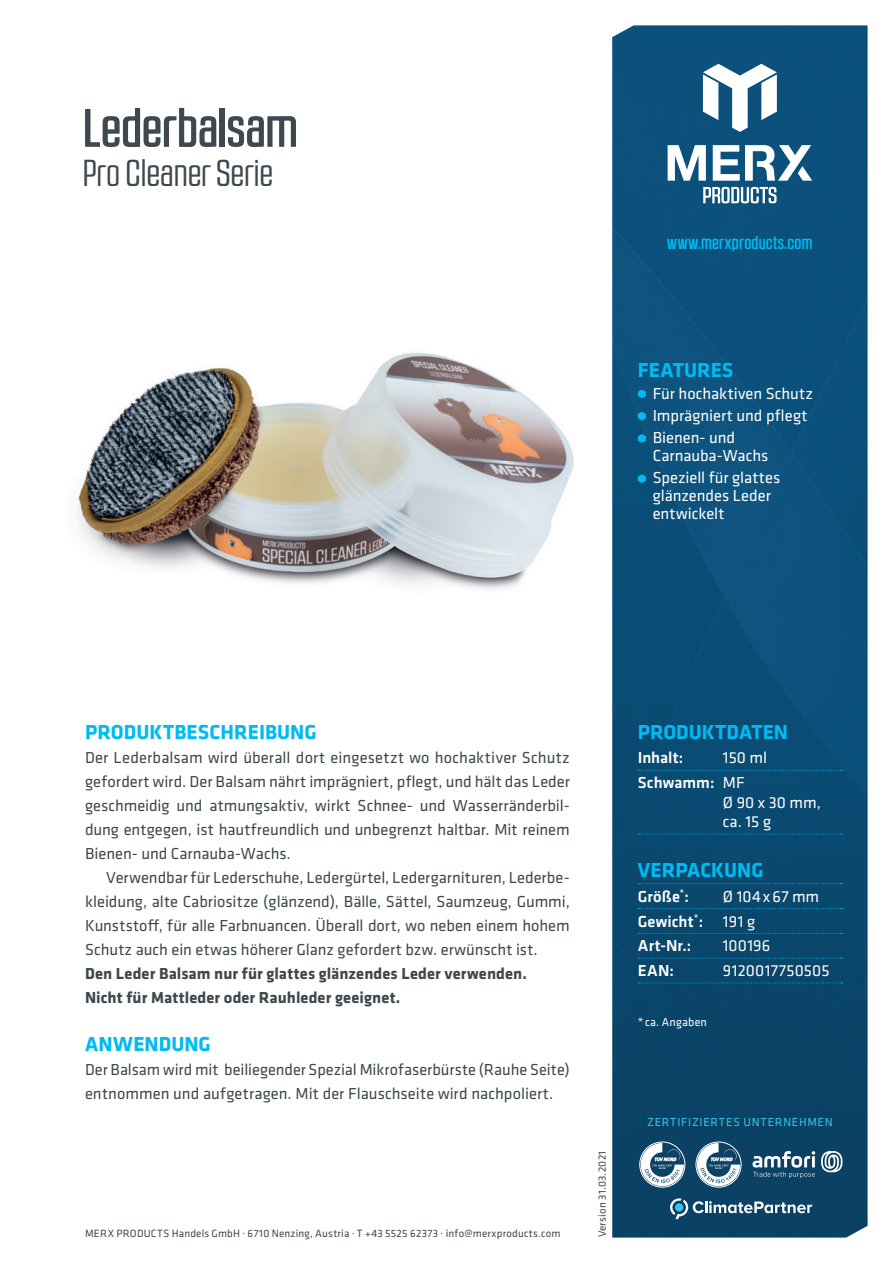
<style>
.page{position:relative;width:893px;height:1263px;background:#fff}
.page>*{position:absolute;margin:0;border:0;box-sizing:border-box;transform-origin:0 0}
.t1{font:500 54px "RB No 2.1 a";letter-spacing:-.005em;color:#3e494f}
.t2{font:37.5px "RB No 2.1 a";color:#3e494f}
.t3{font:700 21px "Klavika";color:#00baf1}
.t4{font:500 18px "RB No 2.1 a";letter-spacing:.015em;color:#00baf1}
.t5{font:16.5px/24px "Klavika";color:#3e494f;text-align:justify}
.t6{font:16.5px/18px "Klavika";color:#fff}
.t7{font:700 16.5px "Klavika";letter-spacing:.005em;color:#3e494f}
.t8{font:500 16.5px "Klavika";letter-spacing:.005em;color:#fff}
.t9{font:16.5px "Klavika";letter-spacing:.03em;color:#fff}
.t10{font:12px "Klavika";letter-spacing:.055em;color:#39c4ea}
.t11{font:12px "Klavika";letter-spacing:.015em;color:#fff}
.t12{font:10.95px "Klavika";letter-spacing:.02em;color:#3e494f}
.s1{font-weight:500}
.s2{font-weight:400}
</style>
<div class="page">
<img style="left:612px;top:26px;width:255px;height:1211px">
<svg style="left:641px;top:1143px;width:43px;height:43px"></svg>
<div style="left:639px;top:1142px;width:46px;height:45px;border:1px solid #fff;border-radius:50%"></div>
<svg style="left:697px;top:1143px;width:43px;height:43px"></svg>
<svg style="left:821px;top:1151px;width:21px;height:21px"></svg>
<svg style="left:752px;top:1151px;width:63px;height:27px"></svg>
<svg style="left:669px;top:1197px;width:143px;height:22px;background:#416d88"></svg>
<svg style="left:638px;top:389px;width:8px;height:9px"></svg>
<svg style="left:638px;top:412px;width:8px;height:8px"></svg>
<svg style="left:638px;top:434px;width:8px;height:9px"></svg>
<svg style="left:638px;top:474px;width:8px;height:9px"></svg>
<svg style="left:638px;top:770px;width:205px;height:1px"></svg>
<svg style="left:638px;top:834px;width:205px;height:1px"></svg>
<svg style="left:638px;top:883px;width:205px;height:1px"></svg>
<svg style="left:638px;top:908px;width:205px;height:1px"></svg>
<svg style="left:638px;top:933px;width:205px;height:1px"></svg>
<svg style="left:638px;top:958px;width:205px;height:1px"></svg>
<svg style="left:638px;top:982px;width:205px;height:1px"></svg>
<img style="left:78px;top:352px;width:496px;height:238px">
<svg style="left:703px;top:64px;width:74px;height:68px"></svg>
<svg style="left:703px;top:187px;width:73px;height:16px"></svg>
<svg style="left:668px;top:145px;width:38px;height:36px"></svg>
<svg style="left:713px;top:145px;width:99px;height:36px"></svg>
<p class="t1" style="left:83px;top:97px;width:216px">Lederbalsam</p>
<p class="t2" style="left:83px;top:152px;width:192px">Pro Cleaner Serie</p>
<p class="t4" style="left:667px;top:232px;width:147px">www.merxproducts.com</p>
<p class="t3" style="left:638px;top:355px;width:97px">FEATURES</p>
<p class="t6" style="left:653px;top:384px;width:162px">Für hochaktiven Schutz</p>
<p class="t6" style="left:653px;top:406px;width:156px">Imprägniert und pflegt</p>
<p class="t6" style="left:653px;top:428px;width:117px">Bienen- und<br>Carnauba-Wachs</p>
<p class="t6" style="left:653px;top:468px;width:129px">Speziell für glattes glänzendes Leder entwickelt</p>
<p class="t3" style="left:85px;top:716px;width:233px">PRODUKTBESCHREIBUNG</p>
<p class="t5" style="left:85px;top:745px;width:486px">Der Lederbalsam wird überall dort eingesetzt wo hochaktiver Schutz gefordert wird. Der Balsam nährt imprägniert, pflegt, und hält das Leder geschmeidig und atmungsaktiv, wirkt Schnee- und Wasserränderbil&shy;dung entgegen, ist hautfreundlich und unbegrenzt haltbar. Mit reinem Bienen- und Carnauba-Wachs.</p>
<p class="t5" style="left:85px;top:865px;width:486px;text-indent:21px">Verwendbar für Lederschuhe, Ledergürtel, Ledergarnituren, Lederbe&shy;kleidung, alte Cabriositze (glänzend), Bälle, Sättel, Saumzeug, Gummi, Kunststoff, für alle Farbnuancen. Überall dort, wo neben einem hohem Schutz auch ein etwas höherer Glanz gefordert bzw. erwünscht ist.</p>
<p class="t7" style="left:85px;top:961px;width:443px">Den Leder Balsam nur für glattes glänzendes Leder verwenden.</p>
<p class="t7" style="left:85px;top:985px;width:317px">Nicht für Mattleder oder Rauhleder geeignet.</p>
<p class="t3" style="left:85px;top:1028px;width:127px">ANWENDUNG</p>
<p class="t5" style="left:85px;top:1057px;width:486px">Der Balsam wird mit beiliegender Spezial Mikrofaserbürste (Rauhe Seite) entnommen und aufgetragen. Mit der Flauschseite wird nachpoliert.</p>
<p class="t12" style="left:85px;top:1227px;width:477px">MERX PRODUCTS Handels GmbH · 6710 Nenzing, Austria · T +43 5525 62373 · info@merxproducts.com</p>
<p class="t12" style="left:595px;top:1237px;width:88px;rotate:-90deg">Version 31.03.2021</p>
<p class="t3" style="left:638px;top:716px;width:152px">PRODUKTDATEN</p>
<p class="t8" style="left:638px;top:747px;width:47px">Inhalt:</p>
<p class="t6" style="left:723px;top:748px;width:46px">150 ml</p>
<p class="t6" style="left:723px;top:772px;width:100px;line-height:19.5px;text-indent:-85px"><span class="s1">Schwamm:</span> MF<br>Ø 90 x 30 mm, ca. 15 g</p>
<p class="t3" style="left:638px;top:855px;width:127px">VERPACKUNG</p>
<p class="t8" style="left:638px;top:885px;width:53px">Größe<sup>*</sup>:</p>
<p class="t9" style="left:723px;top:885px;width:98px">Ø 104x67 mm</p>
<p class="t8" style="left:638px;top:910px;width:119px">Gewicht<sup>*</sup>: <span class="s2">191 g</span></p>
<p class="t8" style="left:638px;top:935px;width:55px">Art-Nr.:</p>
<p class="t6" style="left:723px;top:936px;width:49px">100196</p>
<p class="t8" style="left:638px;top:959px;width:38px">EAN:</p>
<p class="t6" style="left:723px;top:961px;width:108px">9120017750505</p>
<p class="t11" style="left:638px;top:1014px;width:71px">* ca. Angaben</p>
<p class="t10" style="left:647px;top:1114px;width:187px">ZERTIFIZIERTES UNTERNEHMEN</p>
</div>
